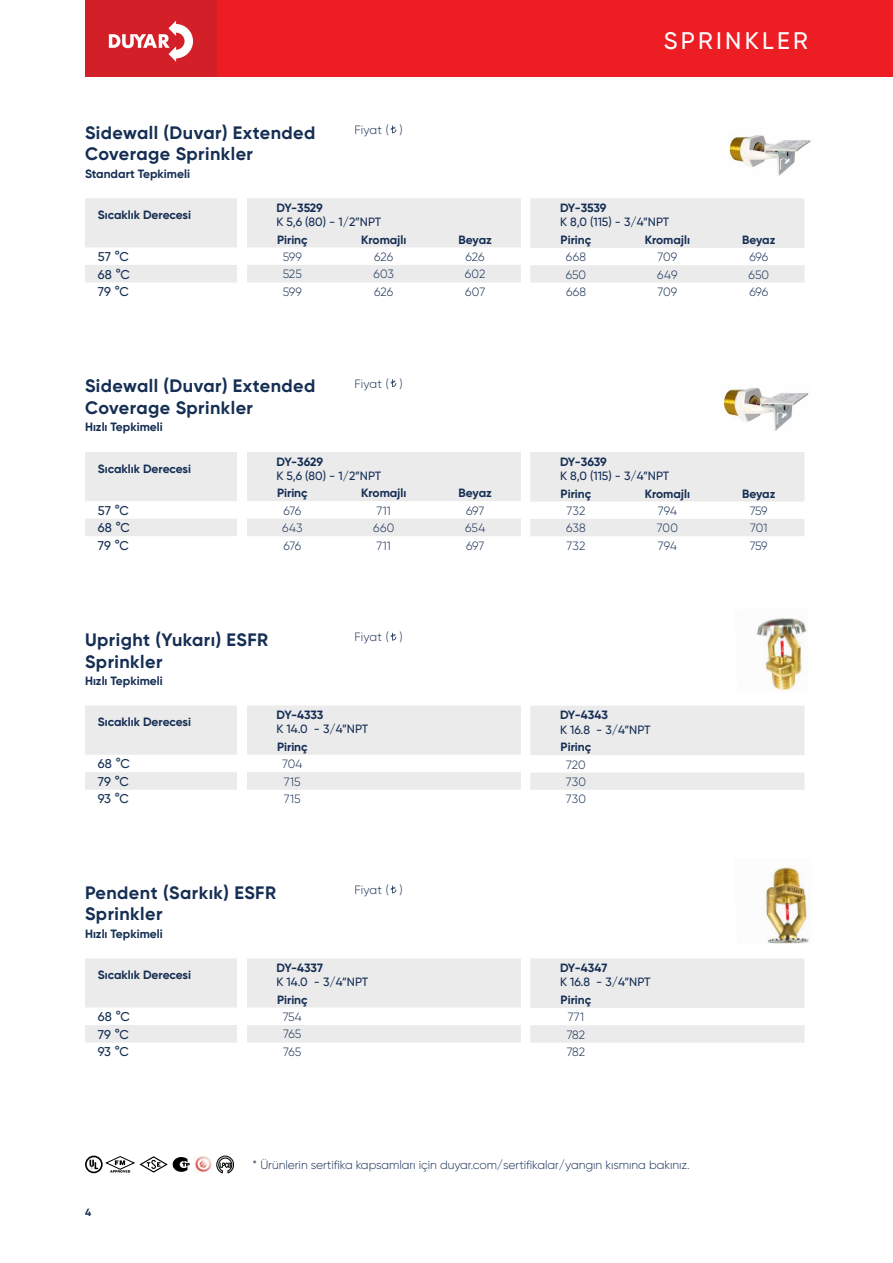
<style>
.page{position:relative;width:893px;height:1263px;background:#fff}
.page>*{position:absolute;margin:0;border:0;box-sizing:border-box;transform-origin:0 0}
.t1{font:500 24px "Gilroy";letter-spacing:.135em;color:#fff}
.t2{font:700 18px/21.6px "Gilroy";letter-spacing:.025em;color:#152e53}
.t3{font:500 12.75px "Gilroy";letter-spacing:.02em;color:#152e53}
.t4{font:700 12px "Gilroy";color:#152e53}
.t5{font:300 12px/17.4px "Gilroy";letter-spacing:.01em;color:#152e53;text-align:justify}
.t6{font:500 12px "Gilroy";color:#152e53}
.t7{font:300 12px "Gilroy";letter-spacing:-.005em;color:#193155}
.t8{font:700 10.5px "Gilroy";color:#152e53}
</style>
<div class="page">
<img style="left:764px;top:866px;width:46px;height:77px">
<img style="left:756px;top:618px;width:51px;height:73px">
<div style="left:202px;top:0;width:691px;height:77px;background:#ed1d24"></div>
<div style="left:85px;top:0;width:132px;height:77px;background:#d31f27"></div>
<svg style="left:109px;top:21px;width:84px;height:41px"></svg>
<svg style="left:391px;top:126px;width:5px;height:7px"></svg>
<svg style="left:391px;top:379px;width:5px;height:8px"></svg>
<svg style="left:391px;top:633px;width:5px;height:8px"></svg>
<svg style="left:391px;top:886px;width:5px;height:7px"></svg>
<svg style="left:85px;top:198px;width:436px;height:84px"></svg>
<svg style="left:85px;top:452px;width:436px;height:84px"></svg>
<svg style="left:85px;top:706px;width:436px;height:84px"></svg>
<svg style="left:85px;top:958px;width:436px;height:84px"></svg>
<div style="left:237px;top:194px;width:10px;height:106px;background:#fff"></div>
<div style="left:237px;top:448px;width:10px;height:106px;background:#fff"></div>
<div style="left:237px;top:702px;width:10px;height:105px;background:#fff"></div>
<div style="left:237px;top:954px;width:10px;height:106px;background:#fff"></div>
<svg style="left:530px;top:198px;width:274px;height:85px"></svg>
<svg style="left:530px;top:452px;width:274px;height:84px"></svg>
<svg style="left:530px;top:706px;width:274px;height:84px"></svg>
<svg style="left:530px;top:958px;width:274px;height:85px"></svg>
<img style="left:729px;top:135px;width:82px;height:41px">
<img style="left:723px;top:387px;width:86px;height:44px">
<img style="left:195px;top:1156px;width:17px;height:17px">
<svg style="left:85px;top:1155px;width:105px;height:18px"></svg>
<svg style="left:217px;top:1156px;width:17px;height:17px"></svg>
<h2 class="t2" style="left:85px;top:121px;width:232px">Sidewall (Duvar) Extended<br>Coverage Sprinkler</h2>
<p class="t4" style="left:85px;top:166px;width:106px">Standart Tepkimeli</p>
<p class="t5" style="left:354px;top:121px;width:50px">Fiyat ( )</p>
<p class="t4" style="left:98px;top:207px;width:95px">Sıcaklık Derecesi</p>
<p class="t4" style="left:276px;top:200px;width:48px">DY-3529</p>
<p class="t6" style="left:276px;top:215px;width:107px">K 5,6 (80) - 1/2”NPT</p>
<p class="t4" style="left:277px;top:232px;width:32px">Pirinç</p>
<p class="t4" style="left:361px;top:232px;width:47px">Kromajlı</p>
<p class="t4" style="left:458px;top:232px;width:35px">Beyaz</p>
<p class="t3" style="left:98px;top:249px;width:33px">57 °C</p>
<p class="t5" style="left:283px;top:248px;width:21px">599</p>
<p class="t5" style="left:374px;top:248px;width:21px">626</p>
<p class="t5" style="left:466px;top:248px;width:21px">626</p>
<p class="t3" style="left:98px;top:266px;width:34px">68 °C</p>
<p class="t5" style="left:283px;top:265px;width:21px">525</p>
<p class="t5" style="left:373px;top:265px;width:22px">603</p>
<p class="t5" style="left:465px;top:265px;width:22px">602</p>
<p class="t3" style="left:98px;top:284px;width:33px">79 °C</p>
<p class="t5" style="left:283px;top:283px;width:21px">599</p>
<p class="t5" style="left:374px;top:283px;width:21px">626</p>
<p class="t5" style="left:465px;top:283px;width:22px">607</p>
<h2 class="t2" style="left:85px;top:375px;width:232px">Sidewall (Duvar) Extended<br>Coverage Sprinkler</h2>
<p class="t4" style="left:85px;top:420px;width:79px">Hızlı Tepkimeli</p>
<p class="t5" style="left:354px;top:375px;width:50px">Fiyat ( )</p>
<p class="t4" style="left:98px;top:461px;width:95px">Sıcaklık Derecesi</p>
<p class="t4" style="left:276px;top:454px;width:48px">DY-3629</p>
<p class="t6" style="left:276px;top:468px;width:107px">K 5,6 (80) - 1/2”NPT</p>
<p class="t4" style="left:277px;top:486px;width:32px">Pirinç</p>
<p class="t4" style="left:361px;top:486px;width:47px">Kromajlı</p>
<p class="t4" style="left:458px;top:486px;width:35px">Beyaz</p>
<p class="t3" style="left:98px;top:502px;width:33px">57 °C</p>
<p class="t5" style="left:284px;top:501px;width:19px">676</p>
<p class="t5" style="left:377px;top:501px;width:16px">711</p>
<p class="t5" style="left:466px;top:501px;width:20px">697</p>
<p class="t3" style="left:98px;top:520px;width:34px">68 °C</p>
<p class="t5" style="left:282px;top:519px;width:22px">643</p>
<p class="t5" style="left:373px;top:519px;width:22px">660</p>
<p class="t5" style="left:465px;top:519px;width:22px">654</p>
<p class="t3" style="left:98px;top:538px;width:33px">79 °C</p>
<p class="t5" style="left:284px;top:537px;width:19px">676</p>
<p class="t5" style="left:377px;top:537px;width:16px">711</p>
<p class="t5" style="left:466px;top:537px;width:20px">697</p>
<h2 class="t2" style="left:85px;top:629px;width:185px">Upright (Yukarı) ESFR<br>Sprinkler</h2>
<p class="t4" style="left:85px;top:673px;width:79px">Hızlı Tepkimeli</p>
<p class="t5" style="left:354px;top:628px;width:50px">Fiyat ( )</p>
<p class="t4" style="left:98px;top:714px;width:95px">Sıcaklık Derecesi</p>
<p class="t4" style="left:276px;top:707px;width:48px">DY-4333</p>
<p class="t6" style="left:276px;top:722px;width:94px">K 14.0 - 3/4”NPT</p>
<p class="t4" style="left:277px;top:739px;width:32px">Pirinç</p>
<p class="t3" style="left:98px;top:756px;width:34px">68 °C</p>
<p class="t5" style="left:282px;top:755px;width:22px">704</p>
<p class="t3" style="left:98px;top:773px;width:33px">79 °C</p>
<p class="t5" style="left:284px;top:772px;width:18px">715</p>
<p class="t3" style="left:98px;top:791px;width:33px">93 °C</p>
<p class="t5" style="left:284px;top:790px;width:18px">715</p>
<h2 class="t2" style="left:85px;top:881px;width:193px">Pendent (Sarkık) ESFR<br>Sprinkler</h2>
<p class="t4" style="left:85px;top:926px;width:79px">Hızlı Tepkimeli</p>
<p class="t5" style="left:354px;top:881px;width:50px">Fiyat ( )</p>
<p class="t4" style="left:98px;top:967px;width:95px">Sıcaklık Derecesi</p>
<p class="t4" style="left:276px;top:960px;width:48px">DY-4337</p>
<p class="t6" style="left:276px;top:975px;width:94px">K 14.0 - 3/4”NPT</p>
<p class="t4" style="left:277px;top:992px;width:32px">Pirinç</p>
<p class="t3" style="left:98px;top:1009px;width:34px">68 °C</p>
<p class="t5" style="left:283px;top:1008px;width:21px">754</p>
<p class="t3" style="left:98px;top:1026px;width:33px">79 °C</p>
<p class="t5" style="left:283px;top:1025px;width:20px">765</p>
<p class="t3" style="left:98px;top:1044px;width:33px">93 °C</p>
<p class="t5" style="left:283px;top:1043px;width:20px">765</p>
<h1 class="t1" style="left:664px;top:26px;width:145px">SPRINKLER</h1>
<p class="t4" style="left:560px;top:200px;width:48px">DY-3539</p>
<p class="t6" style="left:560px;top:215px;width:111px">K 8,0 (115) - 3/4”NPT</p>
<p class="t4" style="left:561px;top:232px;width:32px">Pirinç</p>
<p class="t4" style="left:645px;top:232px;width:47px">Kromajlı</p>
<p class="t4" style="left:742px;top:232px;width:35px">Beyaz</p>
<p class="t5" style="left:566px;top:248px;width:21px">668</p>
<p class="t5" style="left:657px;top:248px;width:21px">709</p>
<p class="t5" style="left:749px;top:248px;width:20px">696</p>
<p class="t5" style="left:566px;top:265px;width:22px">650</p>
<p class="t5" style="left:657px;top:265px;width:22px">649</p>
<p class="t5" style="left:749px;top:265px;width:22px">650</p>
<p class="t5" style="left:566px;top:283px;width:21px">668</p>
<p class="t5" style="left:657px;top:283px;width:21px">709</p>
<p class="t5" style="left:749px;top:283px;width:20px">696</p>
<p class="t4" style="left:560px;top:454px;width:48px">DY-3639</p>
<p class="t6" style="left:560px;top:468px;width:111px">K 8,0 (115) - 3/4”NPT</p>
<p class="t4" style="left:561px;top:486px;width:32px">Pirinç</p>
<p class="t4" style="left:645px;top:486px;width:47px">Kromajlı</p>
<p class="t4" style="left:742px;top:486px;width:35px">Beyaz</p>
<p class="t5" style="left:566px;top:502px;width:21px">732</p>
<p class="t5" style="left:658px;top:502px;width:21px">794</p>
<p class="t5" style="left:750px;top:502px;width:19px">759</p>
<p class="t5" style="left:566px;top:519px;width:21px">638</p>
<p class="t5" style="left:657px;top:519px;width:22px">700</p>
<p class="t5" style="left:750px;top:519px;width:19px">701</p>
<p class="t5" style="left:566px;top:537px;width:21px">732</p>
<p class="t5" style="left:658px;top:537px;width:21px">794</p>
<p class="t5" style="left:750px;top:537px;width:19px">759</p>
<p class="t4" style="left:560px;top:707px;width:50px">DY-4343</p>
<p class="t6" style="left:560px;top:722px;width:92px">K 16.8 - 3/4”NPT</p>
<p class="t4" style="left:561px;top:739px;width:32px">Pirinç</p>
<p class="t5" style="left:566px;top:755px;width:22px">720<br>730<br>730</p>
<p class="t4" style="left:560px;top:960px;width:49px">DY-4347</p>
<p class="t6" style="left:560px;top:975px;width:92px">K 16.8 - 3/4”NPT</p>
<p class="t4" style="left:561px;top:992px;width:32px">Pirinç</p>
<p class="t5" style="left:567px;top:1008px;width:20px">771<br>782<br>782</p>
<p class="t8" style="left:85px;top:1205px;width:8px">4</p>
<p class="t7" style="left:253px;top:1157px;width:439px">* Ürünlerin sertifika kapsamları için duyar.com/sertifikalar/yangın kısmına bakınız.</p>
</div>
